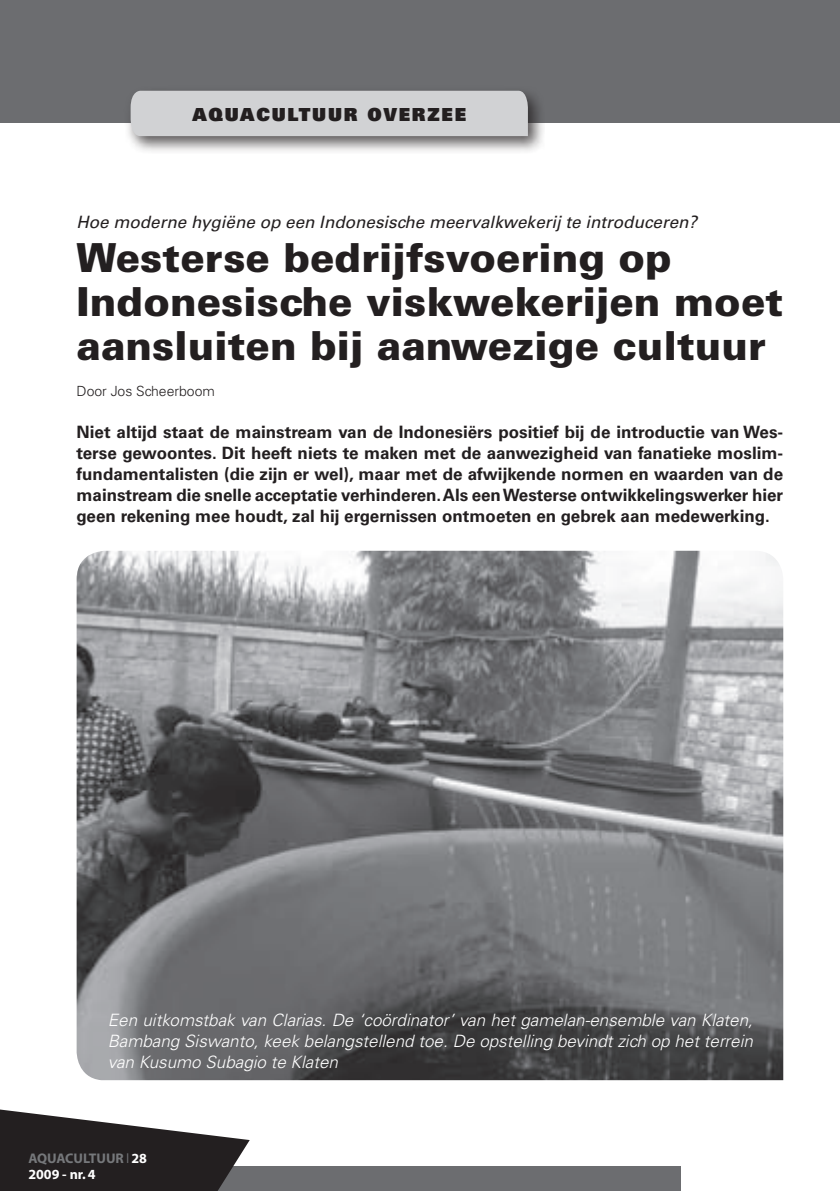
<style>
.page{position:relative;width:840px;height:1191px;background:#fff}
.page>*{position:absolute;margin:0;border:0;box-sizing:border-box;transform-origin:0 0}
.t1{font:900 40px/44px "Univers";color:#231f20}
.t2{font:900 18px "Univers";letter-spacing:.1em;color:#231f20}
.t3{font:700 17px/21px "Univers";color:#231f20;text-align:justify}
.t4{font:italic 300 17px/21px "Univers";color:#fff;text-align:justify}
.t5{font:italic 17px "Univers";color:#231f20}
.t6{font:700 14px/16px "Myriad";color:#76787b}
.t7{font:300 14px "Univers";color:#231f20}
.s1{color:#fff}
</style>
<div class="page">
<div style="left:0;top:1166px;width:680px;height:25px;background:#6c6d70"></div>
<svg style="left:0;top:1109px;width:249px;height:82px"></svg>
<div style="left:22px;top:1146px;width:140px;height:45px;background:#231f20"></div>
<div style="left:0;top:0;width:839px;height:123px;background:#6c6d70"></div>
<div style="left:123px;top:84px;width:422px;height:70px;background:#231f20;opacity:.75"></div>
<div style="left:130px;top:91px;width:397px;height:45px;background:#d1d2d4"></div>
<img style="left:77px;top:551px;width:705px;height:529px">
<p class="t2" style="left:192px;top:102px;width:275px">AQUACULTUUR OVERZEE</p>
<p class="t5" style="left:76px;top:211px;width:621px">Hoe moderne hygiëne op een Indonesische meervalkwekerij te introduceren?</p>
<h1 class="t1" style="left:76px;top:235px;width:707px">Westerse bedrijfsvoering op<br>Indonesische viskwekerijen moet aansluiten bij aanwezige cultuur</h1>
<p class="t7" style="left:76px;top:382px;width:140px">Door Jos Scheerboom</p>
<p class="t3" style="left:76px;top:421px;width:707px">Niet altijd staat de mainstream van de Indonesiërs positief bij de introductie van Wes&shy;terse gewoontes. Dit heeft niets te maken met de aanwezigheid van fanatieke moslim&shy;fundamentalisten (die zijn er wel), maar met de afwijkende normen en waarden van de mainstream die snelle acceptatie verhinderen. Als een Westerse ontwikkelingswerker hier geen rekening mee houdt, zal hij ergernissen ontmoeten en gebrek aan medewerking.</p>
<p class="t4" style="left:108px;top:1009px;width:646px">Een uitkomstbak van Clarias. De ‘coördinator’ van het gamelan-ensemble van Klaten, Bambang Siswanto, keek belangstellend toe. De opstelling bevindt zich op het terrein van Kusumo Subagio te Klaten</p>
<p class="t6" style="left:28px;top:1151px;width:120px">AQUACULTUUR ❘ <span class="s1">28<br>2009 - NR. 4</span></p>
</div>
